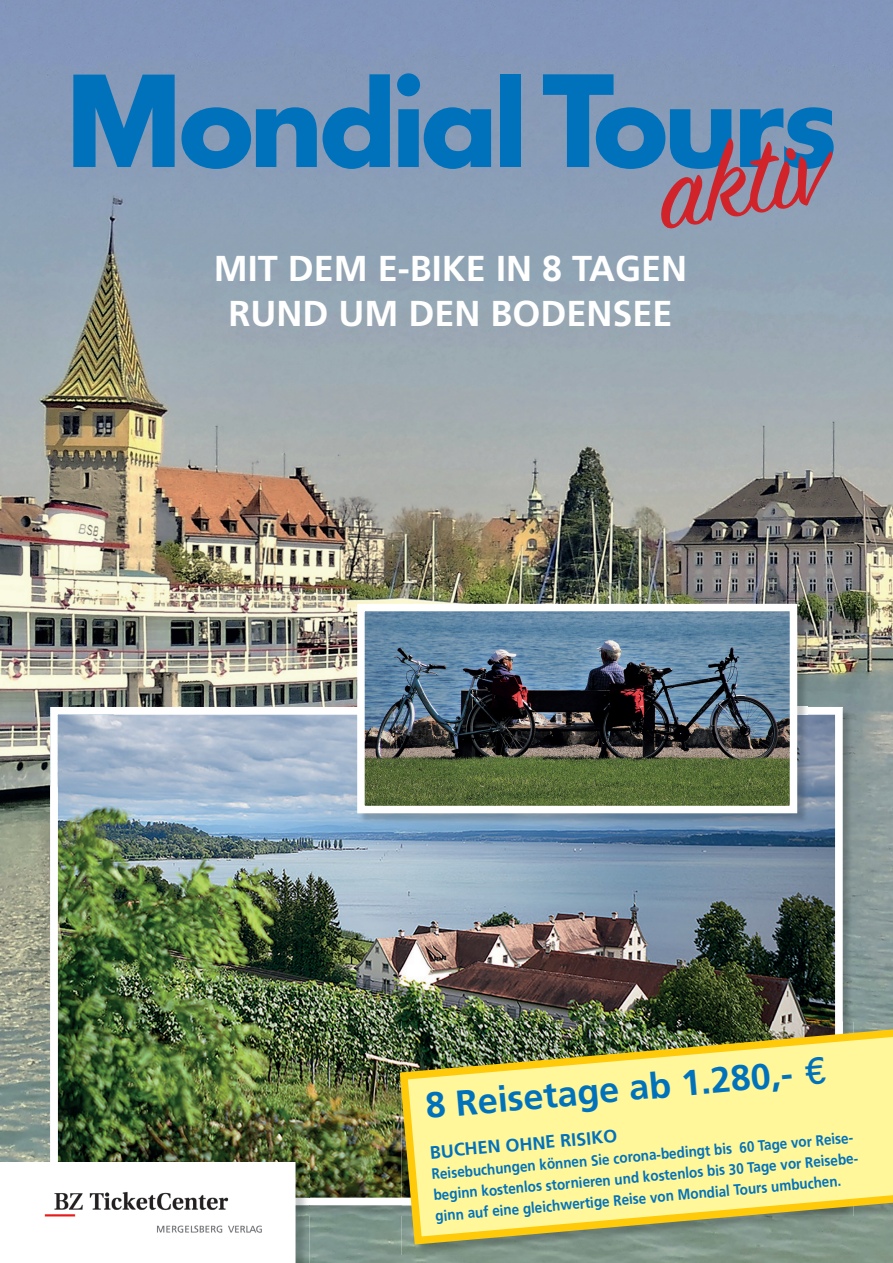
<style>
.page{position:relative;width:893px;height:1263px;background:#fff}
.page>*{position:absolute;margin:0;border:0;box-sizing:border-box;transform-origin:0 0}
.t1{font:116.85px "Sign Painter House Script";color:#d1232a}
.t2{font:700 36px/45px "Frutiger";color:#fff;text-align:center}
.t3{font:700 36px "Frutiger";color:#0072bc}
.t4{font:700 18px "Frutiger";color:#0072bc}
.t5{font:700 15px/21px "Frutiger";color:#0072bc;scale:.9 1}
.s1{font-family:"Linotype Euro Font Gto P";font-weight:400}
</style>
<div class="page">
<img style="left:0;top:0;width:893px;height:1263px">
<img style="left:0;top:74px;width:175px;height:927px">
<div style="left:500px;top:74px;width:21px;height:93px;background:#0072bc"></div>
<svg style="left:740px;top:107px;width:94px;height:62px;background:#3281ba"></svg>
<svg style="left:181px;top:107px;width:136px;height:62px;background:#2f80ba"></svg>
<svg style="left:323px;top:74px;width:67px;height:95px;background:#3682b9"></svg>
<svg style="left:397px;top:73px;width:94px;height:96px;background:#4285b9"></svg>
<svg style="left:543px;top:74px;width:188px;height:95px;background:#4686b9"></svg>
<img style="left:843px;top:708px;width:10px;height:307px">
<img style="left:309px;top:1205px;width:87px;height:11px">
<img style="left:50px;top:707px;width:793px;height:498px">
<img style="left:358px;top:605px;width:450px;height:219px">
<img style="left:366px;top:613px;width:422px;height:191px">
<div style="left:357px;top:604px;width:440px;height:209px;border:8px solid #fff"></div>
<img style="left:401px;top:1248px;width:492px;height:7px">
<svg style="left:396px;top:1015px;width:497px;height:233px;background:#d3cf7e"></svg>
<img style="left:296px;top:1205px;width:13px;height:58px">
<img style="left:296px;top:1164px;width:13px;height:41px">
<div style="left:0;top:1162px;width:296px;height:101px;background:#fff"></div>
<img style="left:44px;top:1192px;width:218px;height:41px">
<h1 class="t1" style="left:645px;top:123px;width:174px;rotate:-10deg">aktiv</h1>
<h2 class="t2" style="left:214px;top:246px;width:475px">MIT DEM E-BIKE IN 8 TAGEN<br>RUND UM DEN BODENSEE</h2>
<h2 class="t3" style="left:424px;top:1084px;width:406px;rotate:-5deg">8 Reisetage ab 1.280,- <span class="s1">1</span></h2>
<p class="t4" style="left:429px;top:1142px;width:190px;rotate:-5deg">BUCHEN OHNE RISIKO</p>
<p class="t5" style="left:431px;top:1164px;width:478px;rotate:-5deg">Reisebuchungen können Sie corona-bedingt bis 60 Tage vor Reise&shy;beginn kostenlos stornieren und kostenlos bis 30 Tage vor Reisebe&shy;ginn auf eine gleichwertige Reise von Mondial Tours umbuchen.</p>
</div>
